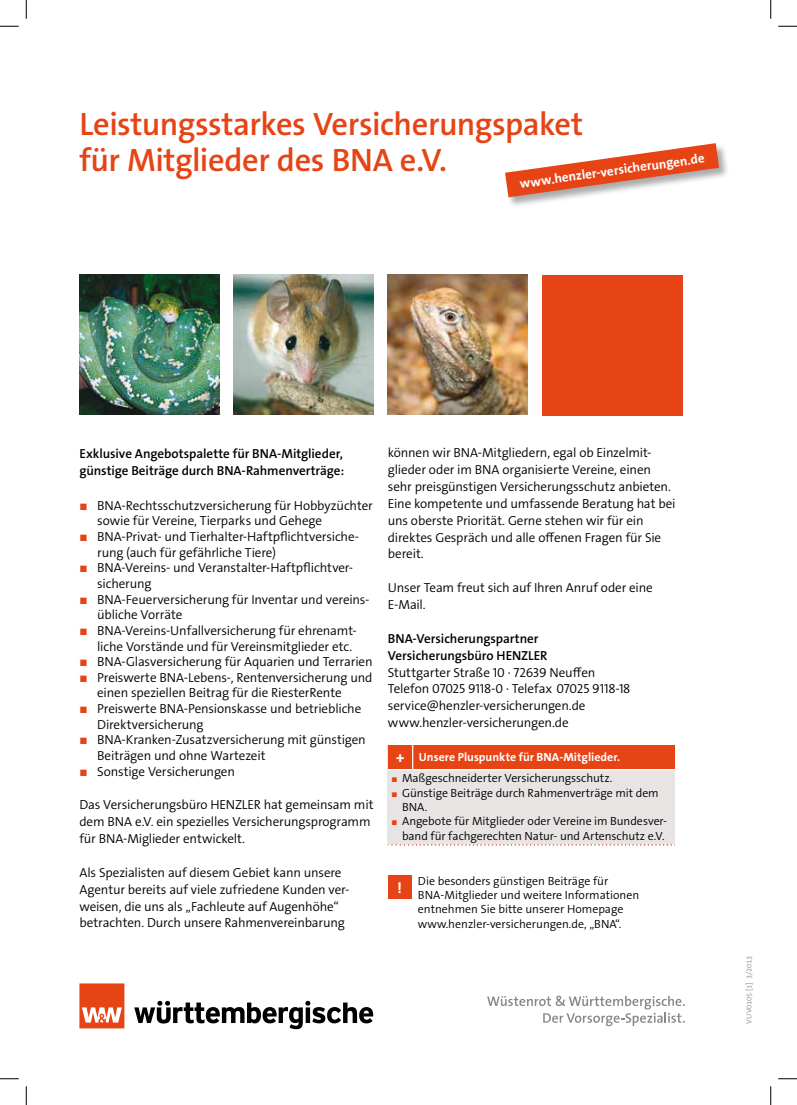
<style>
.page{position:relative;width:797px;height:1105px;background:#fff}
.page>*{position:absolute;margin:0;border:0;box-sizing:border-box;transform-origin:0 0}
.t1{font:600 32.5px/36.2px "The Sans Os F";letter-spacing:-.015em;color:#e64415}
.t2{font:700 15px "The Sans Os F";color:#fff}
.t3{font:300 13.12px/16.9px "The Sans Os F";letter-spacing:-.01em;color:#000}
.t4{font:600 13.12px/16.9px "The Sans Os F";letter-spacing:-.005em;color:#000}
.t5{font:700 13.12px "The Sans Os F";color:#fff}
.t6{font:300 11.88px/14.4px "The Sans Os F";color:#000}
.t7{font:700 11.88px "The Sans Os F";color:#fff}
.t8{font:300 7.5px "The Sans Os F";letter-spacing:-.005em;color:#87888a}
.s1{font-weight:400;font-size:9.38px;color:#e64415}
.s2{font-size:16.25px}
.s3{font-size:6.88px;color:#e64415}
</style>
<div class="page">
<svg style="left:79px;top:983px;width:45px;height:45px;background:#eb6a44"></svg>
<svg style="left:134px;top:1001px;width:239px;height:28px"></svg>
<svg style="left:487px;top:995px;width:198px;height:31px"></svg>
<div style="left:388px;top:875px;width:23px;height:24px;background:#e64415"></div>
<img style="left:79px;top:274px;width:140px;height:141px">
<img style="left:234px;top:274px;width:139px;height:141px">
<img style="left:388px;top:274px;width:140px;height:141px">
<div style="left:542px;top:275px;width:140px;height:140px;background:#e64415"></div>
<div style="left:504px;top:143px;width:226px;height:65px;background:#000;opacity:.33"></div>
<svg style="left:505px;top:143px;width:214px;height:54px"></svg>
<div style="left:388px;top:770px;width:287px;height:75px;background:#e7e4e3"></div>
<div style="left:388px;top:745px;width:287px;height:24px;background:#e64415"></div>
<svg style="left:388px;top:844px;width:287px;height:1px"></svg>
<svg style="left:0;top:25px;width:19px;height:2px"></svg>
<svg style="left:778px;top:25px;width:19px;height:2px"></svg>
<svg style="left:0;top:1078px;width:19px;height:1px"></svg>
<svg style="left:778px;top:1078px;width:19px;height:1px"></svg>
<svg style="left:25px;top:0;width:2px;height:19px"></svg>
<svg style="left:25px;top:1086px;width:2px;height:19px"></svg>
<svg style="left:770px;top:0;width:1px;height:19px"></svg>
<svg style="left:770px;top:1086px;width:1px;height:19px"></svg>
<h1 class="t1" style="left:79px;top:106px;width:505px">Leistungsstarkes Versicherungspaket für Mitglieder des BNA e.V.</h1>
<p class="t5" style="left:518px;top:175px;width:188px;rotate:-8deg">www.henzler-versicherungen.de</p>
<p class="t4" style="left:79px;top:445px;width:266px">Exklusive Angebotspalette für BNA-Mitglieder, günstige Beiträge durch BNA-Rahmenverträge:</p>
<p class="t3" style="left:97px;top:498px;width:277px;line-height:15.6px;text-indent:-18px"><span class="s1">■</span> BNA-Rechtsschutzversicherung für Hobbyzüchter sowie für Vereine, Tierparks und Gehege</p>
<p class="t3" style="left:97px;top:529px;width:263px;line-height:15.6px;text-indent:-18px"><span class="s1">■</span> BNA-Privat- und Tierhalter-Haftpflichtversiche&shy;rung (auch für gefährliche Tiere)</p>
<p class="t3" style="left:97px;top:560px;width:257px;line-height:15.6px;text-indent:-18px"><span class="s1">■</span> BNA-Vereins- und Veranstalter-Haftpflichtver&shy;sicherung</p>
<p class="t3" style="left:97px;top:591px;width:274px;line-height:15.6px;text-indent:-18px"><span class="s1">■</span> BNA-Feuerversicherung für Inventar und vereins&shy;übliche Vorräte</p>
<p class="t3" style="left:97px;top:623px;width:261px;line-height:15.6px;text-indent:-18px"><span class="s1">■</span> BNA-Vereins-Unfallversicherung für ehrenamt&shy;liche Vorstände und für Vereinsmitglieder etc.</p>
<p class="t3" style="left:79px;top:653px;width:295px"><span class="s1">■</span> BNA-Glasversicherung für Aquarien und Terrarien</p>
<p class="t3" style="left:97px;top:670px;width:277px;line-height:15.6px;text-indent:-18px"><span class="s1">■</span> Preiswerte BNA-Lebens-, Rentenversicherung und einen speziellen Beitrag für die RiesterRente</p>
<p class="t3" style="left:97px;top:701px;width:266px;line-height:15.6px;text-indent:-18px"><span class="s1">■</span> Preiswerte BNA-Pensionskasse und betriebliche<br>Direktversicherung</p>
<p class="t3" style="left:97px;top:732px;width:270px;line-height:15.6px;text-indent:-18px"><span class="s1">■</span> BNA-Kranken-Zusatzversicherung mit günstigen<br>Beiträgen und ohne Wartezeit</p>
<p class="t3" style="left:79px;top:763px;width:157px"><span class="s1">■</span> Sonstige Versicherungen</p>
<p class="t3" style="left:79px;top:796px;width:296px">Das Versicherungsbüro HENZLER hat gemeinsam mit dem BNA e.V. ein spezielles Versicherungsprogramm für BNA-Miglieder entwickelt.</p>
<p class="t3" style="left:79px;top:864px;width:271px">Als Spezialisten auf diesem Gebiet kann unsere Agentur bereits auf viele zufriedene Kunden ver&shy;weisen, die uns als „Fachleute auf Augenhöhe“ betrachten. Durch unsere Rahmenvereinbarung</p>
<p class="t3" style="left:388px;top:444px;width:289px">können wir BNA-Mitgliedern, egal ob Einzelmit&shy;glieder oder im BNA organisierte Vereine, einen sehr preisgünstigen Versicherungsschutz anbieten.<br>Eine kompetente und umfassende Beratung hat bei uns oberste Priorität. Gerne stehen wir für ein direktes Gespräch und alle offenen Fragen für Sie bereit.</p>
<p class="t3" style="left:388px;top:579px;width:266px">Unser Team freut sich auf Ihren Anruf oder eine<br>E-Mail.</p>
<p class="t4" style="left:388px;top:630px;width:161px">BNA-Versicherungspartner<br>Versicherungsbüro HENZLER</p>
<p class="t3" style="left:388px;top:664px;width:244px">Stuttgarter Straße 10 · 72639 Neuffen Telefon 07025 9118-0 · Telefax 07025 9118-18 service@henzler-versicherungen.de www.henzler-versicherungen.de</p>
<p class="t7" style="left:396px;top:749px;width:226px"><span class="s2">+</span> Unsere Pluspunkte für BNA-Mitglieder.</p>
<p class="t6" style="left:391px;top:771px;width:222px"><span class="s3">■</span> Maßgeschneiderter Versicherungsschutz.</p>
<p class="t6" style="left:402px;top:785px;width:258px;text-indent:-11px"><span class="s3">■</span> Günstige Beiträge durch Rahmenverträge mit dem<br>BNA.</p>
<p class="t6" style="left:391px;top:814px;width:277px;text-align:right"><span class="s3">■</span> Angebote für Mitglieder oder Vereine im Bundesver&shy;band für fachgerechten Natur- und Artenschutz e.V.</p>
<p class="t2" style="left:397px;top:878px;width:6px">!</p>
<p class="t6" style="left:418px;top:873px;width:223px">Die besonders günstigen Beiträge für BNA-Mitglieder und weitere Informationen entnehmen Sie bitte unserer Homepage www.henzler-versicherungen.de, „BNA“.</p>
<p class="t8" style="left:744px;top:1023px;width:69px;rotate:-90deg">VUV0105 [1] 3/2013</p>
</div>
